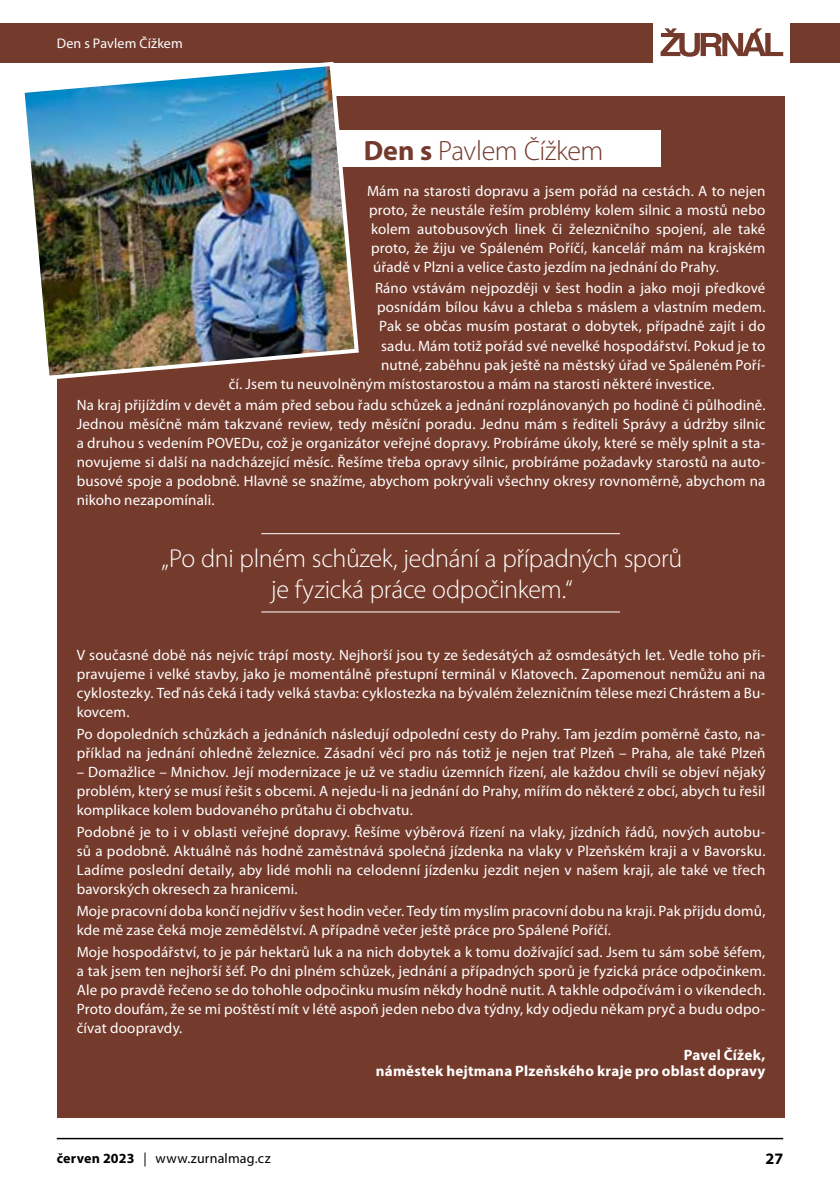
<style>
.page{position:relative;width:840px;height:1191px;background:#fff}
.page>*{position:absolute;margin:0;border:0;box-sizing:border-box;transform-origin:0 0}
.t1{font:300 28px "Myriad Pro";letter-spacing:-.015em;color:#743a2c}
.t2{font:300 26px/31.2px "Myriad Pro";letter-spacing:-.015em;color:#fff;text-align:center}
.t3{font:700 16px "Myriad Pro";color:#000}
.t4{font:15px/19px "Myriad Pro";letter-spacing:.01em;color:#fff;text-align:justify}
.t5{font:700 15px/16px "Myriad Pro";letter-spacing:.015em;color:#fff;text-align:right}
.t6{font:14px "Myriad Pro";letter-spacing:.015em;color:#000}
.t7{font:14px "Myriad Pro";letter-spacing:.015em;color:#fff}
.s1{font-weight:700}
</style>
<div class="page">
<hr style="left:57px;top:1137px;width:725px;height:2px;background:#000">
<div style="left:0;top:23px;width:652px;height:39px;background:#743a2c"></div>
<div style="left:789px;top:23px;width:50px;height:39px;background:#743a2c"></div>
<svg style="left:660px;top:28px;width:122px;height:29px"></svg>
<div style="left:57px;top:96px;width:726px;height:1021px;background:#743a2c"></div>
<div style="left:332px;top:130px;width:328px;height:36px;background:#fff"></div>
<img style="left:18px;top:61px;width:343px;height:318px">
<hr style="left:261px;top:533px;width:358px;height:1px;background:#fff">
<hr style="left:261px;top:611px;width:358px;height:1px;background:#fff">
<p class="t7" style="left:57px;top:34px;width:127px">Den s Pavlem Čížkem</p>
<h1 class="t1" style="left:363px;top:134px;width:241px"><span class="s1">Den s</span> Pavlem Čížkem</h1>
<p class="t4" style="left:367px;top:181px;width:400px">Mám na starosti dopravu a jsem pořád na cestách. A to nejen proto, že neustále řeším problémy kolem silnic a mostů nebo kolem autobusových linek či železničního spojení, ale také proto, že žiju ve Spáleném Poříčí, kancelář mám na krajském úřadě v Plzni a velice často jezdím na jednání do Prahy.</p>
<p class="t4" style="left:375px;top:279px;width:391px">Ráno vstávám nejpozději v šest hodin a jako moji předkové</p>
<p class="t4" style="left:377px;top:298px;width:389px">posnídám bílou kávu a chleba s máslem a vlastním medem.</p>
<p class="t4" style="left:379px;top:317px;width:388px">Pak se občas musím postarat o dobytek, případně zajít i do</p>
<p class="t4" style="left:381px;top:336px;width:385px">sadu. Mám totiž pořád své nevelké hospodářství. Pokud je to</p>
<p class="t4" style="left:381px;top:355px;width:385px">nutné, zaběhnu pak ještě na městský úřad ve Spáleném Poří-</p>
<p class="t4" style="left:229px;top:374px;width:487px">čí. Jsem tu neuvolněným místostarostou a mám na starosti některé investice.</p>
<p class="t4" style="left:77px;top:395px;width:690px">Na kraj přijíždím v devět a mám před sebou řadu schůzek a jednání rozplánovaných po hodině či půlhodině.<br>Jednou měsíčně mám takzvané review, tedy měsíční poradu. Jednu mám s řediteli Správy a údržby silnic a druhou s vedením POVEDu, což je organizátor veřejné dopravy. Probíráme úkoly, které se měly splnit a sta&shy;novujeme si další na nadcházející měsíc. Řešíme třeba opravy silnic, probíráme požadavky starostů na auto&shy;busové spoje a podobně. Hlavně se snažíme, abychom pokrývali všechny okresy rovnoměrně, abychom na nikoho nezapomínali.</p>
<h2 class="t2" style="left:161px;top:542px;width:522px">„Po dni plném schůzek, jednání a případných sporů je fyzická práce odpočinkem.“</h2>
<p class="t4" style="left:77px;top:645px;width:690px">V současné době nás nejvíc trápí mosty. Nejhorší jsou ty ze šedesátých až osmdesátých let. Vedle toho při&shy;pravujeme i velké stavby, jako je momentálně přestupní terminál v Klatovech. Zapomenout nemůžu ani na cyklostezky. Teď nás čeká i tady velká stavba: cyklostezka na bývalém železničním tělese mezi Chrástem a Bu&shy;kovcem.</p>
<p class="t4" style="left:77px;top:724px;width:690px">Po dopoledních schůzkách a jednáních následují odpolední cesty do Prahy. Tam jezdím poměrně často, na&shy;příklad na jednání ohledně železnice. Zásadní věcí pro nás totiž je nejen trať Plzeň – Praha, ale také Plzeň</p>
<p class="t4" style="left:77px;top:762px;width:690px">– Domažlice – Mnichov. Její modernizace je už ve stadiu územních řízení, ale každou chvíli se objeví nějaký problém, který se musí řešit s obcemi. A nejedu-li na jednání do Prahy, mířím do některé z obcí, abych tu řešil komplikace kolem budovaného průtahu či obchvatu.</p>
<p class="t4" style="left:77px;top:822px;width:690px">Podobné je to i v oblasti veřejné dopravy. Řešíme výběrová řízení na vlaky, jízdních řádů, nových autobu&shy;sů a podobně. Aktuálně nás hodně zaměstnává společná jízdenka na vlaky v Plzeňském kraji a v Bavorsku.<br>Ladíme poslední detaily, aby lidé mohli na celodenní jízdenku jezdit nejen v našem kraji, ale také ve třech bavorských okresech za hranicemi.</p>
<p class="t4" style="left:77px;top:901px;width:690px">Moje pracovní doba končí nejdřív v šest hodin večer. Tedy tím myslím pracovní dobu na kraji. Pak přijdu domů, kde mě zase čeká moje zemědělství. A případně večer ještě práce pro Spálené Poříčí.</p>
<p class="t4" style="left:77px;top:942px;width:690px">Moje hospodářství, to je pár hektarů luk a na nich dobytek a k tomu dožívající sad. Jsem tu sám sobě šéfem, a tak jsem ten nejhorší šéf. Po dni plném schůzek, jednání a případných sporů je fyzická práce odpočinkem.<br>Ale po pravdě řečeno se do tohohle odpočinku musím někdy hodně nutit. A takhle odpočívám i o víkendech.<br>Proto doufám, že se mi poštěstí mít v létě aspoň jeden nebo dva týdny, kdy odjedu někam pryč a budu odpo&shy;čívat doopravdy.</p>
<p class="t5" style="left:375px;top:1046px;width:391px">Pavel Čížek,<br>náměstek hejtmana Plzeňského kraje pro oblast dopravy</p>
<p class="t6" style="left:57px;top:1149px;width:215px"><span class="s1">červen 2023</span> | www.zurnalmag.cz</p>
<p class="t3" style="left:765px;top:1148px;width:19px">27</p>
</div>
